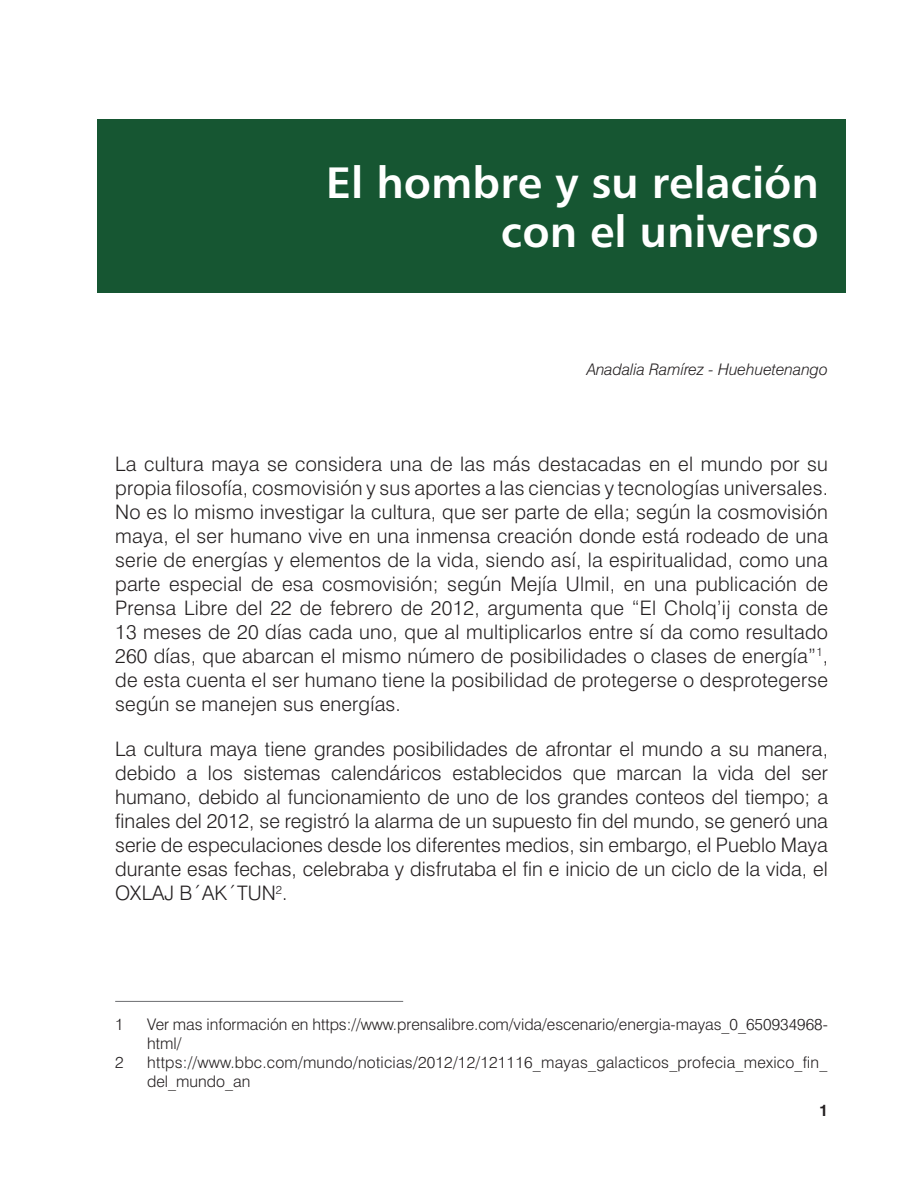
<style>
.page{position:relative;width:900px;height:1188px;background:#fff}
.page>*{position:absolute;margin:0;border:0;box-sizing:border-box;transform-origin:0 0}
.TITU_gral{font:44px/48.4px "Humanist 777 BT Bold B";color:#fff;text-align:right}
.TXT_gral{font:300 20px/24px "Swiss 721 BT";letter-spacing:.005em;color:#231f20;text-align:justify}
.LLAMADAS{font:300 16px/19.2px "Swiss 721 BT";color:#231f20}
.AUTOR{font:italic 300 16px "Swiss 721 BT";color:#231f20}
.t1{font:700 16px "Swiss 721 BT";color:#231f20}
</style>
<div class="page">
<div style="left:97px;top:119px;width:749px;height:173px;background:#165632"></div>
<hr style="left:115px;top:1001px;width:288px;height:1px;background:#6c6d70">
<p class="TITU_gral" style="left:326px;top:158px;width:494px">El hombre y su relación con el universo</p>
<p class="AUTOR" style="left:587px;top:359px;width:243px">Anadalia Ramírez - Huehuetenango</p>
<p class="TXT_gral" style="left:115px;top:452px;width:714px">La cultura maya se considera una de las más destacadas en el mundo por su propia filosofía, cosmovisión y sus aportes a las ciencias y tecnologías universales.<br>No es lo mismo investigar la cultura, que ser parte de ella; según la cosmovisión maya, el ser humano vive en una inmensa creación donde está rodeado de una serie de energías y elementos de la vida, siendo así, la espiritualidad, como una parte especial de esa cosmovisión; según Mejía Ulmil, en una publicación de Prensa Libre del 22 de febrero de 2012, argumenta que “El Cholq’ij consta de 13 meses de 20 días cada uno, que al multiplicarlos entre sí da como resultado 260 días, que abarcan el mismo número de posibilidades o clases de energía”<sup>1</sup>, de esta cuenta el ser humano tiene la posibilidad de protegerse o desprotegerse según se manejen sus energías.</p>
<p class="TXT_gral" style="left:115px;top:737px;width:714px">La cultura maya tiene grandes posibilidades de afrontar el mundo a su manera, debido a los sistemas calendáricos establecidos que marcan la vida del ser humano, debido al funcionamiento de uno de los grandes conteos del tiempo; a finales del 2012, se registró la alarma de un supuesto fin del mundo, se generó una serie de especulaciones desde los diferentes medios, sin embargo, el Pueblo Maya durante esas fechas, celebraba y disfrutaba el fin e inicio de un ciclo de la vida, el OXLAJ B´AK´TUN<sup>2</sup>.</p>
<p class="LLAMADAS" style="left:115px;top:1014px;width:10px">1</p>
<p class="LLAMADAS" style="left:147px;top:1014px;width:682px">Ver mas información en https://www.prensalibre.com/vida/escenario/energia-mayas_0_650934968- html/</p>
<p class="LLAMADAS" style="left:115px;top:1053px;width:10px">2</p>
<p class="LLAMADAS" style="left:147px;top:1053px;width:682px">https://www.bbc.com/mundo/noticias/2012/12/121116_mayas_galacticos_profecia_mexico_fin_ del_mundo_an</p>
<p class="t1" style="left:819px;top:1100px;width:11px">1</p>
</div>
